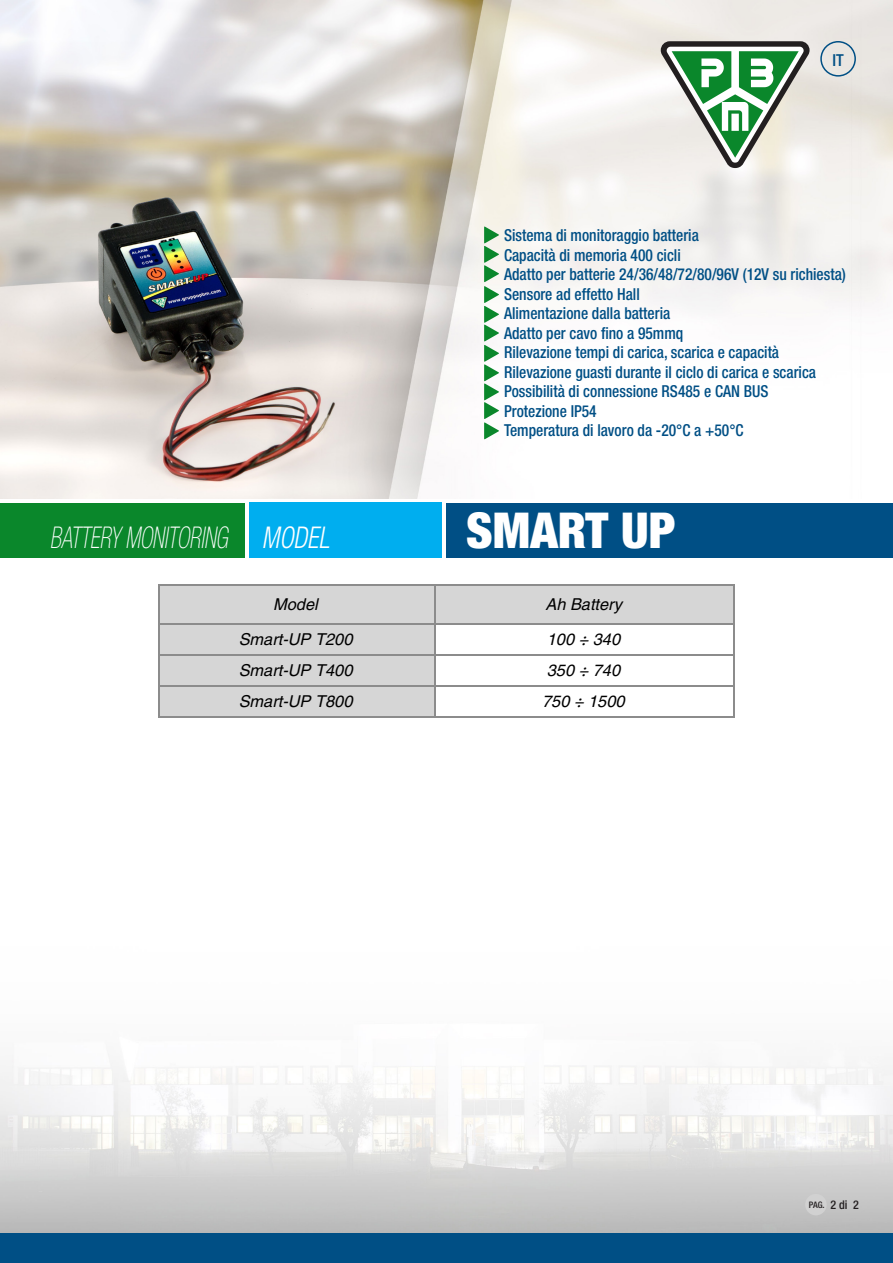
<style>
.page{position:relative;width:893px;height:1263px;background:#fff}
.page>*{position:absolute;margin:0;border:0;box-sizing:border-box;transform-origin:0 0}
.t1{font:900 condensed 49.5px "Helvetica Neue LT Pro";color:#fff}
.t2{font:italic 100 condensed 30px "Helvetica Neue LT Pro";color:#fff;scale:.75 1}
.t3{font:italic 300 condensed 30px "Helvetica Neue LT Pro";color:#fff;scale:.85 1}
.t4{font:500 condensed 16.5px "Helvetica Neue LT Pro";color:#004f85;scale:.94 1}
.t5{font:500 condensed 16.5px "Helvetica Neue LT Pro";color:#004f85}
.t6{font:italic 16.35px "Helvetica";color:#000}
.t7{font:500 condensed 9px "Helvetica Neue LT Pro";color:#231f20}
.s1{font-size:12px}
</style>
<div class="page">
<img style="left:0;top:0;width:893px;height:499px">
<img style="left:0;top:625px;width:893px;height:608px">
<div style="left:0;top:502px;width:893px;height:56px;background:#004f85"></div>
<div style="left:0;top:502px;width:245px;height:56px;background:#0a872b"></div>
<hr style="left:245px;top:502px;width:4px;height:56px;background:#fff">
<hr style="left:442px;top:502px;width:4px;height:56px;background:#fff">
<div style="left:249px;top:502px;width:193px;height:56px;background:#00aeef"></div>
<div style="left:0;top:1233px;width:893px;height:30px;background:#004f85"></div>
<div style="left:820px;top:41px;width:36px;height:36px;border:2px solid #004f85;border-radius:50%"></div>
<svg style="left:661px;top:41px;width:149px;height:127px"></svg>
<svg style="left:484px;top:227px;width:15px;height:212px"></svg>
<div style="left:159px;top:585px;width:575px;height:39px;background:#d6d6d6"></div>
<div style="left:159px;top:625px;width:275px;height:92px;background:#d6d6d6"></div>
<hr style="left:158px;top:584px;width:1px;height:134px;background:#8c8c8c">
<hr style="left:434px;top:585px;width:1px;height:133px;background:#8c8c8c">
<hr style="left:734px;top:585px;width:1px;height:133px;background:#8c8c8c">
<hr style="left:159px;top:584px;width:576px;height:1px;background:#8c8c8c">
<hr style="left:159px;top:623px;width:576px;height:2px;background:#8c8c8c">
<hr style="left:159px;top:654px;width:576px;height:2px;background:#8c8c8c">
<hr style="left:159px;top:685px;width:576px;height:2px;background:#8c8c8c">
<hr style="left:159px;top:716px;width:576px;height:2px;background:#8c8c8c">
<div style="left:805px;top:1194px;width:22px;height:21px;background:#d1d1d1;border-radius:50%"></div>
<p class="t5" style="left:832px;top:50px;width:13px">IT</p>
<p class="t2" style="left:50px;top:521px;width:239px">BATTERY MONITORING</p>
<p class="t3" style="left:262px;top:520px;width:81px">MODEL</p>
<p class="t4" style="left:504px;top:225px;width:209px">Sistema di monitoraggio batteria</p>
<p class="t4" style="left:504px;top:245px;width:190px">Capacità di memoria 400 cicli</p>
<p class="t4" style="left:504px;top:264px;width:365px">Adatto per batterie 24/36/48/72/80/96V (12V su richiesta)</p>
<p class="t4" style="left:504px;top:284px;width:146px">Sensore ad effetto Hall</p>
<p class="t4" style="left:504px;top:303px;width:178px">Alimentazione dalla batteria</p>
<p class="t4" style="left:504px;top:323px;width:192px">Adatto per cavo fino a 95mmq</p>
<p class="t4" style="left:504px;top:342px;width:294px">Rilevazione tempi di carica, scarica e capacità</p>
<p class="t4" style="left:504px;top:362px;width:333px">Rilevazione guasti durante il ciclo di carica e scarica</p>
<p class="t4" style="left:504px;top:381px;width:283px">Possibilità di connessione RS485 e CAN BUS</p>
<p class="t4" style="left:504px;top:401px;width:100px">Protezione IP54</p>
<p class="t4" style="left:504px;top:420px;width:256px">Temperatura di lavoro da -20°C a +50°C</p>
<p class="t1" style="left:466px;top:500px;width:210px">SMART UP</p>
<p class="t6" style="left:273px;top:595px;width:46px">Model</p>
<p class="t6" style="left:545px;top:595px;width:78px">Ah Battery</p>
<p class="t6" style="left:239px;top:630px;width:115px">Smart-UP T200</p>
<p class="t6" style="left:547px;top:630px;width:75px">100 ÷ 340</p>
<p class="t6" style="left:239px;top:661px;width:115px">Smart-UP T400</p>
<p class="t6" style="left:547px;top:661px;width:75px">350 ÷ 740</p>
<p class="t6" style="left:239px;top:692px;width:115px">Smart-UP T800</p>
<p class="t6" style="left:542px;top:692px;width:84px">750 ÷ 1500</p>
<p class="t7" style="left:809px;top:1199px;width:52px">PAG. <span class="s1">2 di 2</span></p>
</div>
